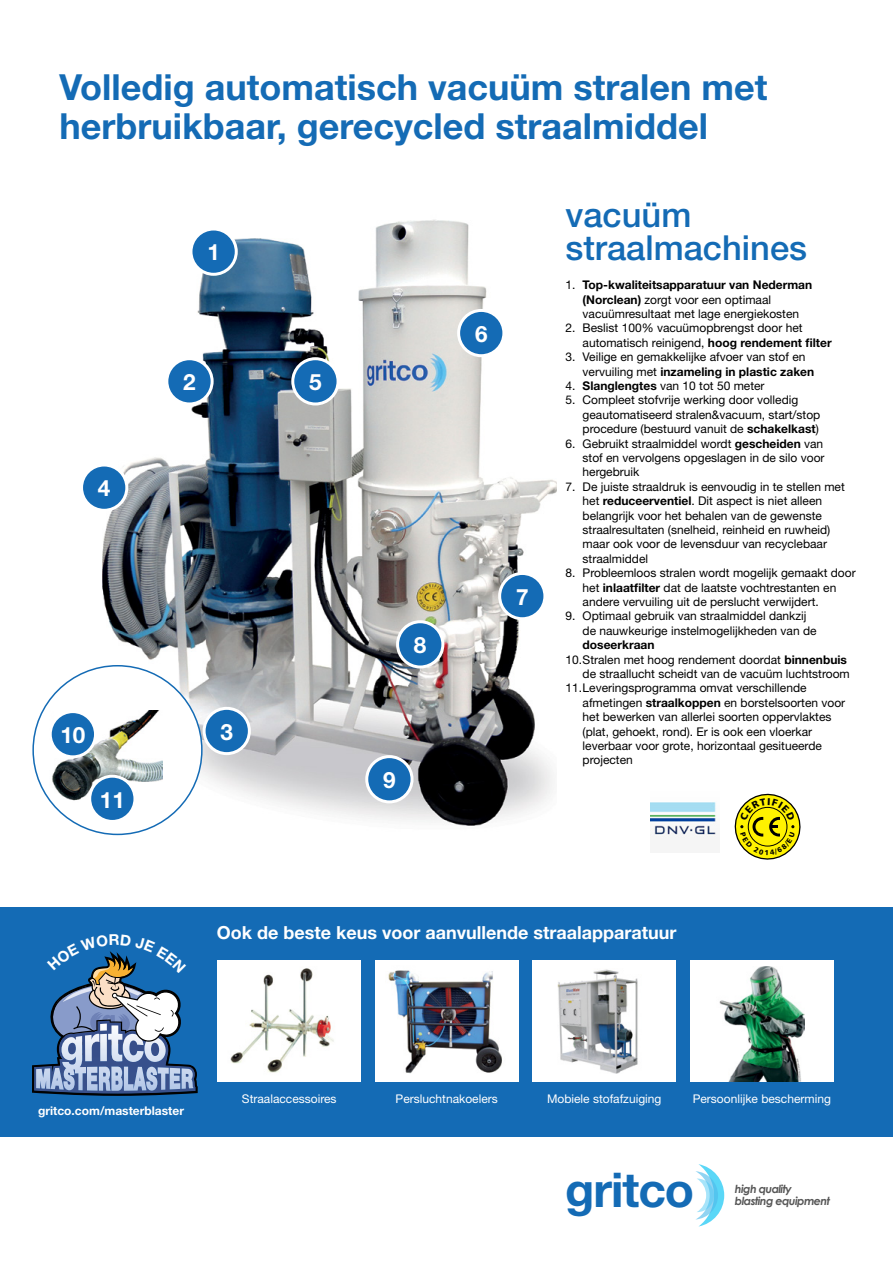
<style>
.page{position:relative;width:893px;height:1263px;background:#fff}
.page>*{position:absolute;margin:0;border:0;box-sizing:border-box;transform-origin:0 0}
.t1{font:700 48px "Helvetica Neue";letter-spacing:-.02em;color:#146bb5}
.t2{font:700 36px/39px "Helvetica Neue";color:#146bb5}
.t3{font:500 34.5px/33px "Helvetica Neue";color:#146bb5}
.t4{font:700 22.5px "Helvetica Neue";color:#fff}
.t5{font:700 18px "Helvetica Neue";color:#fff}
.t6{font:12px/14.4px "Helvetica Neue";color:#000}
.t7{font:12px "Helvetica Neue";color:#fff}
.t8{font:700 12px "Helvetica Neue";color:#fff}
.t9{font:700 12px "Helvetica Neue";color:#000}
.t10{font:italic 700 11.25px/11.7px "Century Gothic";letter-spacing:-.05em;color:#565656}
.s1{font-weight:700}
</style>
<div class="page">
<img style="left:102px;top:220px;width:455px;height:616px">
<div style="left:191px;top:229px;width:45px;height:45px;background:#146bb5;border-radius:50%"></div>
<div style="left:189px;top:227px;width:49px;height:49px;border:3px solid #fff;border-radius:50%"></div>
<div style="left:167px;top:359px;width:45px;height:45px;background:#146bb5;border-radius:50%"></div>
<div style="left:165px;top:357px;width:49px;height:48px;border:3px solid #fff;border-radius:50%"></div>
<div style="left:204px;top:708px;width:45px;height:46px;background:#146bb5;border-radius:50%"></div>
<div style="left:203px;top:707px;width:48px;height:48px;border:3px solid #fff;border-radius:50%"></div>
<div style="left:82px;top:465px;width:45px;height:45px;background:#146bb5;border-radius:50%"></div>
<div style="left:80px;top:463px;width:48px;height:49px;border:3px solid #fff;border-radius:50%"></div>
<div style="left:293px;top:359px;width:45px;height:45px;background:#146bb5;border-radius:50%"></div>
<div style="left:291px;top:357px;width:49px;height:48px;border:3px solid #fff;border-radius:50%"></div>
<div style="left:459px;top:310px;width:45px;height:46px;background:#146bb5;border-radius:50%"></div>
<div style="left:457px;top:309px;width:48px;height:48px;border:3px solid #fff;border-radius:50%"></div>
<div style="left:500px;top:573px;width:45px;height:46px;background:#146bb5;border-radius:50%"></div>
<div style="left:498px;top:572px;width:48px;height:48px;border:3px solid #fff;border-radius:50%"></div>
<div style="left:398px;top:622px;width:45px;height:45px;background:#146bb5;border-radius:50%"></div>
<div style="left:396px;top:620px;width:48px;height:48px;border:3px solid #fff;border-radius:50%"></div>
<div style="left:367px;top:757px;width:45px;height:45px;background:#146bb5;border-radius:50%"></div>
<div style="left:365px;top:755px;width:49px;height:48px;border:3px solid #fff;border-radius:50%"></div>
<svg style="left:696px;top:1164px;width:28px;height:62px"></svg>
<img style="left:651px;top:802px;width:66px;height:36px">
<div style="left:33px;top:666px;width:169px;height:168px;background:#fff;border-radius:50%"></div>
<img style="left:50px;top:710px;width:113px;height:93px">
<div style="left:50px;top:712px;width:46px;height:45px;background:#146bb5;border-radius:50%"></div>
<div style="left:49px;top:710px;width:48px;height:48px;border:3px solid #fff;border-radius:50%"></div>
<div style="left:90px;top:776px;width:45px;height:45px;background:#146bb5;border-radius:50%"></div>
<div style="left:88px;top:775px;width:48px;height:48px;border:3px solid #fff;border-radius:50%"></div>
<div style="left:0;top:907px;width:893px;height:229px;background:#146bb5"></div>
<div style="left:218px;top:960px;width:143px;height:122px;background:#fff"></div>
<img style="left:230px;top:968px;width:104px;height:105px">
<div style="left:375px;top:960px;width:143px;height:122px;background:#fff"></div>
<img style="left:388px;top:970px;width:114px;height:104px">
<div style="left:533px;top:960px;width:143px;height:122px;background:#fff"></div>
<img style="left:558px;top:969px;width:80px;height:104px">
<div style="left:690px;top:960px;width:143px;height:122px;background:#fff"></div>
<img style="left:719px;top:966px;width:85px;height:116px">
<svg style="left:734px;top:793px;width:67px;height:67px"></svg>
<svg style="left:32px;top:951px;width:166px;height:145px"></svg>
<h2 class="t2" style="left:60px;top:67px;width:709px">Volledig automatisch vacuüm stralen met herbruikbaar, gerecycled straalmiddel</h2>
<h3 class="t4" style="left:98px;top:474px;width:14px">4</h3>
<h3 class="t4" style="left:60px;top:721px;width:27px">10</h3>
<h3 class="t4" style="left:100px;top:786px;width:27px">11</h3>
<h3 class="t4" style="left:207px;top:238px;width:14px">1</h3>
<h3 class="t4" style="left:183px;top:368px;width:14px">2</h3>
<h3 class="t4" style="left:220px;top:718px;width:14px">3</h3>
<h3 class="t4" style="left:309px;top:368px;width:14px">5</h3>
<h3 class="t4" style="left:414px;top:631px;width:14px">8</h3>
<h3 class="t4" style="left:383px;top:766px;width:14px">9</h3>
<h3 class="t4" style="left:475px;top:320px;width:14px">6</h3>
<h3 class="t4" style="left:516px;top:583px;width:14px">7</h3>
<h3 class="t3" style="left:566px;top:198px;width:243px">vacuüm straalmachines</h3>
<p class="t6" style="left:583px;top:277px;width:231px;text-indent:-17px">1. <span class="s1">Top-kwaliteitsapparatuur van Nederman (Norclean)</span> zorgt voor een optimaal vacuümresultaat met lage energiekosten</p>
<p class="t6" style="left:583px;top:321px;width:251px;text-indent:-17px">2. Beslist 100% vacuümopbrengst door het automatisch reinigend, <span class="s1">hoog rendement filter</span></p>
<p class="t6" style="left:583px;top:349px;width:233px;text-indent:-17px">3. Veilige en gemakkelijke afvoer van stof en vervuiling met <span class="s1">inzameling in plastic zaken</span></p>
<p class="t6" style="left:566px;top:378px;width:201px">4. <span class="s1">Slanglengtes</span> van 10 tot 50 meter</p>
<p class="t6" style="left:583px;top:393px;width:239px;text-indent:-17px">5. Compleet stofvrije werking door volledig geautomatiseerd stralen&amp;vacuum, start/stop procedure (bestuurd vanuit de <span class="s1">schakelkast</span>)</p>
<p class="t6" style="left:583px;top:436px;width:244px;text-align:justify;text-indent:-17px">6. Gebruikt straalmiddel wordt <span class="s1">gescheiden</span> van stof en vervolgens opgeslagen in de silo voor hergebruik</p>
<p class="t6" style="left:583px;top:479px;width:264px;text-indent:-17px">7. De juiste straaldruk is eenvoudig in te stellen met het <span class="s1">reduceerventiel</span>. Dit aspect is niet alleen belangrijk voor het behalen van de gewenste straalresultaten (snelheid, reinheid en ruwheid) maar ook voor de levensduur van recyclebaar straalmiddel</p>
<p class="t6" style="left:583px;top:565px;width:275px;text-indent:-17px">8. Probleemloos stralen wordt mogelijk gemaakt door het <span class="s1">inlaatfilter</span> dat de laatste vochtrestanten en andere vervuiling uit de perslucht verwijdert.</p>
<p class="t6" style="left:583px;top:609px;width:236px;text-indent:-17px">9. Optimaal gebruik van straalmiddel dankzij de nauwkeurige instelmogelijkheden van de</p>
<p class="t9" style="left:583px;top:637px;width:73px">doseerkraan</p>
<p class="t6" style="left:566px;top:652px;width:283px">10.Stralen met hoog rendement doordat <span class="s1">binnenbuis</span></p>
<p class="t6" style="left:583px;top:666px;width:269px">de straallucht scheidt van de vacuüm luchtstroom</p>
<p class="t6" style="left:566px;top:681px;width:243px">11.Leveringsprogramma omvat verschillende</p>
<p class="t6" style="left:583px;top:695px;width:264px">afmetingen <span class="s1">straalkoppen</span> en borstelsoorten voor</p>
<p class="t6" style="left:583px;top:709px;width:250px">het bewerken van allerlei soorten oppervlaktes</p>
<p class="t6" style="left:583px;top:724px;width:231px">(plat, gehoekt, rond). Er is ook een vloerkar</p>
<p class="t6" style="left:583px;top:738px;width:241px">leverbaar voor grote, horizontaal gesitueerde</p>
<p class="t6" style="left:583px;top:753px;width:52px">projecten</p>
<h3 class="t5" style="left:217px;top:921px;width:461px">Ook de beste keus voor aanvullende straalapparatuur</h3>
<p class="t8" style="left:38px;top:1104px;width:147px">gritco.com/masterblaster</p>
<p class="t7" style="left:242px;top:1091px;width:96px">Straalaccessoires</p>
<p class="t7" style="left:396px;top:1091px;width:104px">Persluchtnakoelers</p>
<p class="t7" style="left:547px;top:1091px;width:116px">Mobiele stofafzuiging</p>
<p class="t7" style="left:693px;top:1091px;width:140px">Persoonlijke bescherming</p>
<h1 class="t1" style="left:565px;top:1160px;width:131px">gritco</h1>
<p class="t10" style="left:735px;top:1182px;width:97px">high quality blasting equipment</p>
</div>
